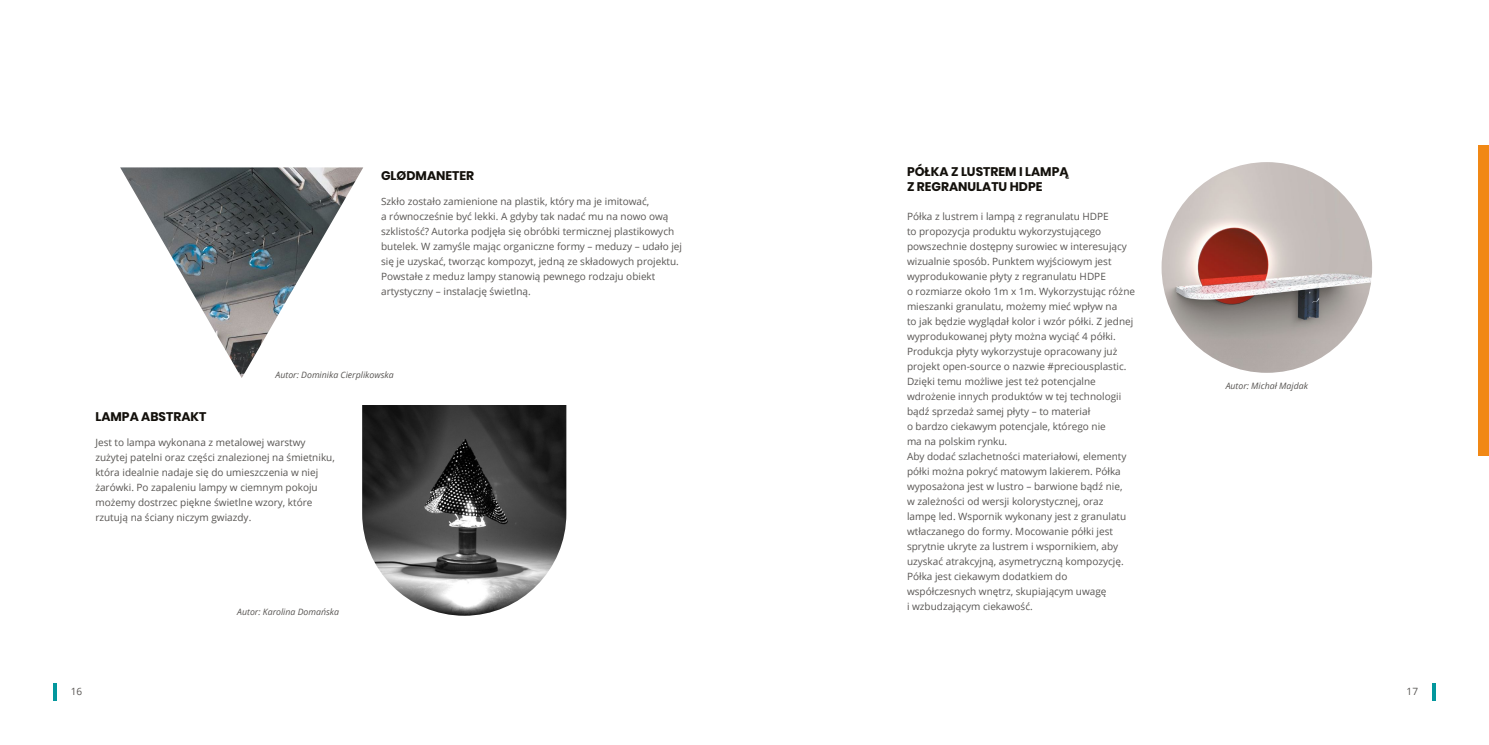
<style>
.page{position:relative;width:1489px;height:745px;background:#fff}
.page>*{position:absolute;margin:0;border:0;box-sizing:border-box;transform-origin:0 0}
.t1{font:700 12.5px/15px "Poppins";color:#13100b}
.t2{font:10px/15px "Open Sans";color:#585553}
.t3{font:italic 8.75px "Open Sans";color:#585553}
</style>
<div class="page">
<div style="left:1478px;top:145px;width:10px;height:310px;background:#f18815"></div>
<img style="left:120px;top:167px;width:243px;height:211px">
<img style="left:362px;top:405px;width:204px;height:210px">
<img style="left:1161px;top:162px;width:210px;height:210px;border-radius:105px">
<svg style="left:1432px;top:683px;width:3px;height:17px"></svg>
<hr style="left:53px;top:682px;width:4px;height:18px;background:#03979d">
<p class="t1" style="left:381px;top:168px;width:95px">GLØDMANETER</p>
<p class="t2" style="left:381px;top:194px;width:302px">Szkło zostało zamienione na plastik, który ma je imitować,<br>a równocześnie być lekki. A gdyby tak nadać mu na nowo ową szklistość? Autorka podjęła się obróbki termicznej plastikowych butelek. W zamyśle mając organiczne formy – meduzy – udało jej się je uzyskać, tworząc kompozyt, jedną ze składowych projektu.<br>Powstałe z meduz lampy stanowią pewnego rodzaju obiekt artystyczny – instalację świetlną.</p>
<p class="t1" style="left:95px;top:409px;width:112px">LAMPA ABSTRAKT</p>
<p class="t3" style="left:275px;top:369px;width:119px">Autor: Dominika Cierplikowska</p>
<p class="t2" style="left:95px;top:434px;width:241px">Jest to lampa wykonana z metalowej warstwy zużytej patelni oraz części znalezionej na śmietniku, która idealnie nadaje się do umieszczenia w niej żarówki. Po zapaleniu lampy w ciemnym pokoju możemy dostrzec piękne świetlne wzory, które rzutują na ściany niczym gwiazdy.</p>
<p class="t3" style="left:237px;top:605px;width:103px">Autor: Karolina Domańska</p>
<p class="t1" style="left:907px;top:164px;width:163px">PÓŁKA Z LUSTREM I LAMPĄ<br>Z REGRANULATU HDPE</p>
<p class="t2" style="left:907px;top:208px;width:229px">Półka z lustrem i lampą z regranulatu HDPE<br>to propozycja produktu wykorzystującego powszechnie dostępny surowiec w interesujący wizualnie sposób. Punktem wyjściowym jest wyprodukowanie płyty z regranulatu HDPE<br>o rozmiarze około 1m x 1m. Wykorzystując różne mieszanki granulatu, możemy mieć wpływ na<br>to jak będzie wyglądał kolor i wzór półki. Z jednej wyprodukowanej płyty można wyciąć 4 półki.<br>Produkcja płyty wykorzystuje opracowany już projekt open-source o nazwie #preciousplastic.<br>Dzięki temu możliwe jest też potencjalne wdrożenie innych produktów w tej technologii bądź sprzedaż samej płyty – to materiał<br>o bardzo ciekawym potencjale, którego nie<br>ma na polskim rynku.<br>Aby dodać szlachetności materiałowi, elementy półki można pokryć matowym lakierem. Półka wyposażona jest w lustro – barwione bądź nie,<br>w zależności od wersji kolorystycznej, oraz lampę led. Wspornik wykonany jest z granulatu wtłaczanego do formy. Mocowanie półki jest sprytnie ukryte za lustrem i wspornikiem, aby uzyskać atrakcyjną, asymetryczną kompozycję.<br>Półka jest ciekawym dodatkiem do współczesnych wnętrz, skupiającym uwagę<br>i wzbudzającym ciekawość.</p>
<p class="t3" style="left:1225px;top:379px;width:84px">Autor: Michał Majdak</p>
<p class="t2" style="left:71px;top:683px;width:13px">16</p>
<p class="t2" style="left:1406px;top:683px;width:13px">17</p>
</div>
